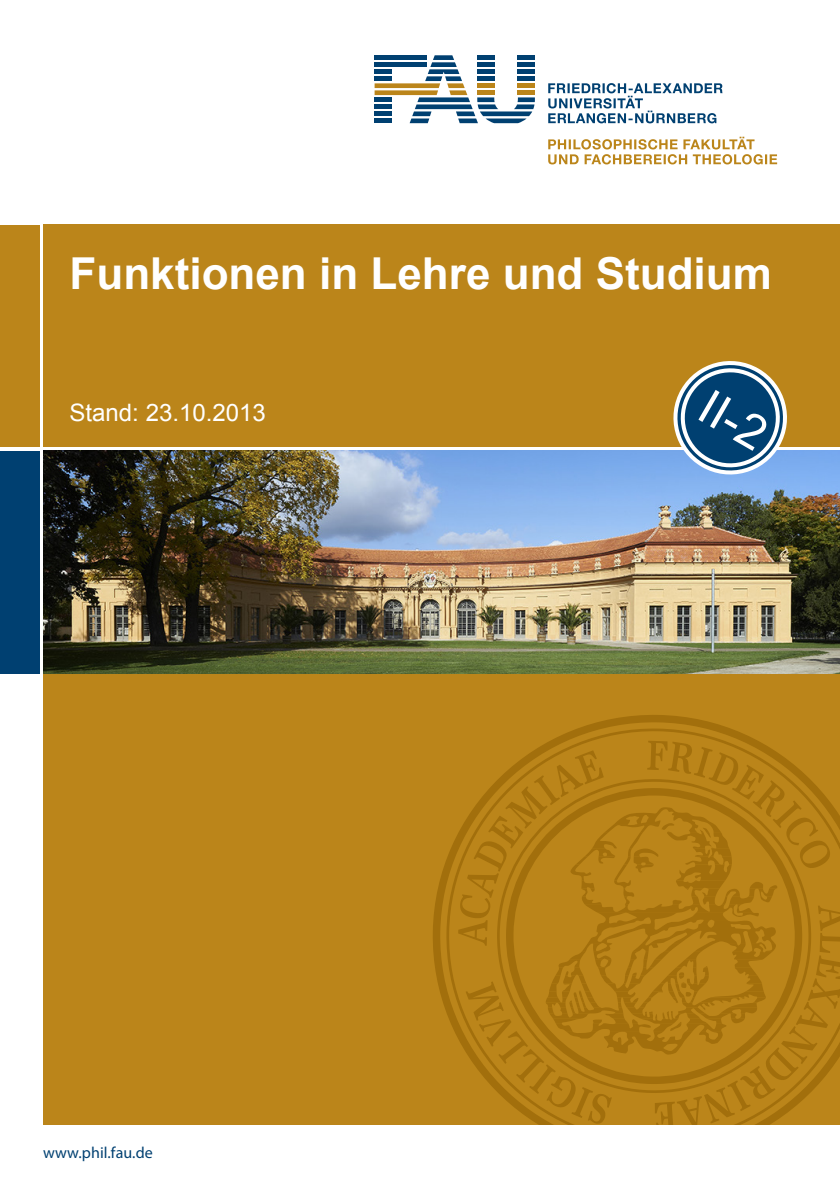
<style>
.page{position:relative;width:840px;height:1191px;background:#fff}
.page>*{position:absolute;margin:0;border:0;box-sizing:border-box;transform-origin:0 0}
.Fließtext{font:48px "Arial";color:#fff}
.Titelhead{font:700 44px "Arial";color:#fff}
.Titelhead-2{font:24px "Arial";color:#fff}
.t1{font:16px "Myriad Pro";letter-spacing:.005em;color:#004071}
</style>
<div class="page">
<div style="left:43px;top:451px;width:796px;height:673px;background:#bb851a"></div>
<svg style="left:433px;top:715px;width:323px;height:323px"></svg>
<svg style="left:458px;top:740px;width:381px;height:384px"></svg>
<div style="left:0;top:225px;width:40px;height:222px;background:#bb851a"></div>
<div style="left:0;top:451px;width:40px;height:223px;background:#004071"></div>
<svg style="left:548px;top:83px;width:174px;height:40px"></svg>
<svg style="left:374px;top:55px;width:160px;height:68px"></svg>
<svg style="left:548px;top:137px;width:228px;height:27px"></svg>
<div style="left:43px;top:225px;width:796px;height:224px;background:#bb851a"></div>
<svg style="left:43px;top:447px;width:796px;height:4px"></svg>
<img style="left:43px;top:451px;width:796px;height:223px">
<svg style="left:661px;top:361px;width:136px;height:119px"></svg>
<p class="Titelhead" style="left:69px;top:244px;width:703px">Funktionen in Lehre und Studium</p>
<p class="Titelhead-2" style="left:69px;top:396px;width:198px">Stand: 23.10.2013</p>
<p class="t1" style="left:43px;top:1142px;width:111px">www.phil.fau.de</p>
<p class="Fließtext" style="left:718px;top:375px;width:71px;rotate:30deg">II-2</p>
</div>
